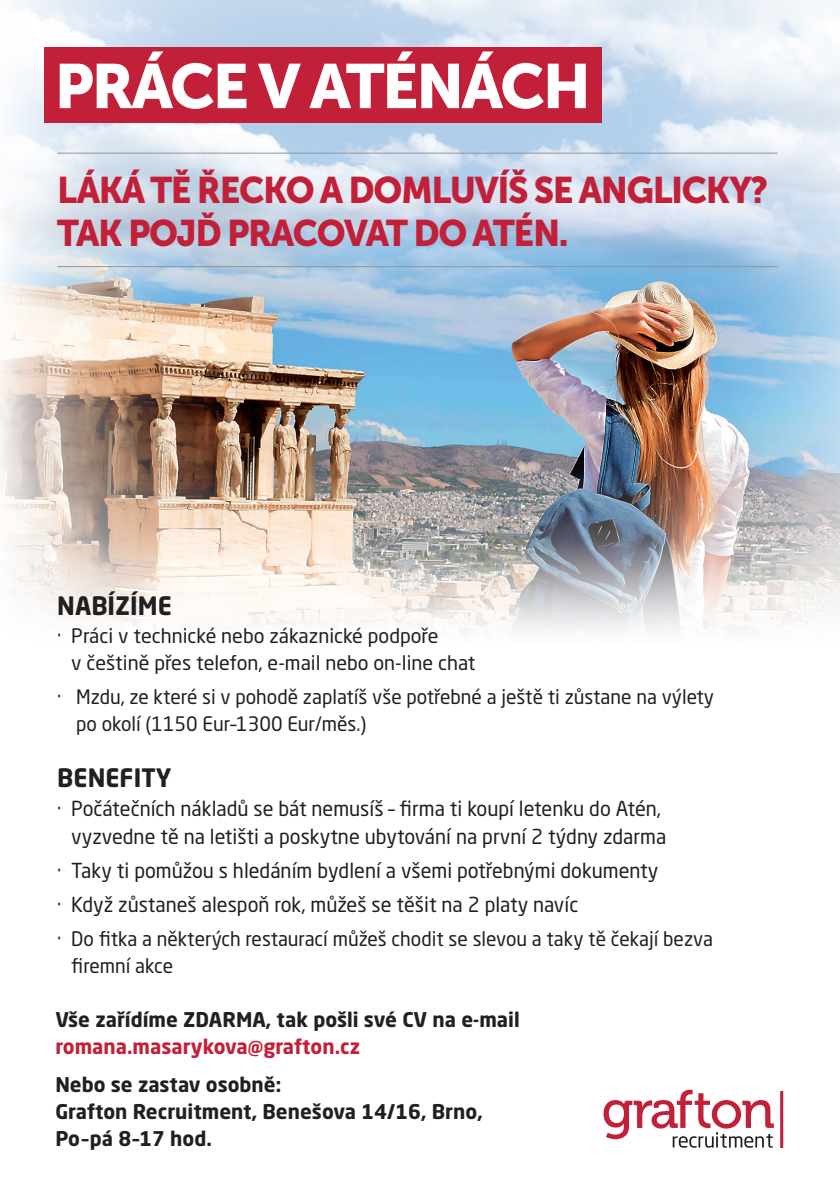
<style>
.page{position:relative;width:840px;height:1191px;background:#fff}
.page>*{position:absolute;margin:0;border:0;box-sizing:border-box;transform-origin:0 0}
.t1{font:62.2px "Museo Sans 900";letter-spacing:-.04em;color:#fff}
.t2{font:36.8px/43.2px "Museo Sans 900";letter-spacing:-.04em;color:#c22039;scale:.96 1}
.t3{font:700 25.2px "Neo Sans Pro";color:#231f20}
.t4{font:20.4px/28.4px "Neo Sans Pro";color:#231f20;text-align:right}
.t5{font:700 20px/27.4px "Neo Sans Pro";color:#231f20}
.t6{font:700 20px "Neo Sans Pro";color:#c22039}
.t7{font:19.8px/26.8px "Neo Sans Pro";color:#231f20}
.s1{font-size:20.4px}
</style>
<div class="page">
<img style="left:0;top:0;width:839px;height:632px">
<svg style="left:603px;top:1089px;width:170px;height:58px"></svg>
<svg style="left:780px;top:1091px;width:2px;height:57px"></svg>
<div style="left:44px;top:47px;width:557px;height:76px;background:#c22039"></div>
<hr style="left:57px;top:266px;width:720px;height:1px;background:#939598">
<hr style="left:57px;top:153px;width:720px;height:1px;background:#939598">
<h1 class="t1" style="left:54px;top:51px;width:537px">PRÁCE V ATÉNÁCH</h1>
<h2 class="t2" style="left:57px;top:168px;width:741px">LÁKÁ TĚ ŘECKO A DOMLUVÍŠ SE ANGLICKY?<br>TAK POJĎ PRACOVAT DO ATÉN.</h2>
<p class="t3" style="left:57px;top:589px;width:116px">NABÍZÍME</p>
<p class="t7" style="left:71px;top:622px;width:405px;text-indent:-14px"><span class="s1">·</span> Práci v technické nebo zákaznické podpoře<br>v češtině přes telefon, e-mail nebo on-line chat</p>
<p class="t7" style="left:76px;top:683px;width:639px;text-indent:-19px"><span class="s1">·</span> Mzdu, ze které si v pohodě zaplatíš vše potřebné a ještě ti zůstane na výlety po okolí (1150 Eur–1300 Eur/měs.)</p>
<p class="t3" style="left:57px;top:762px;width:116px">BENEFITY</p>
<p class="t4" style="left:57px;top:794px;width:610px">· Počátečních nákladů se bát nemusíš – firma ti koupí letenku do Atén, vyzvedne tě na letišti a poskytne ubytování na první 2 týdny zdarma</p>
<p class="t4" style="left:57px;top:853px;width:602px;line-height:34px;text-align:left">· Taky ti pomůžou s hledáním bydlení a všemi potřebnými dokumenty · Když zůstaneš alespoň rok, můžeš se těšit na 2 platy navíc</p>
<p class="t7" style="left:71px;top:925px;width:642px;text-indent:-14px"><span class="s1">·</span> Do fitka a některých restaurací můžeš chodit se slevou a taky tě čekají bezva firemní akce</p>
<p class="t5" style="left:55px;top:1005px;width:465px">Vše zařídíme ZDARMA, tak pošli své CV na e-mail</p>
<p class="t6" style="left:55px;top:1034px;width:306px">romana.masarykova@grafton.cz</p>
<p class="t5" style="left:55px;top:1070px;width:429px">Nebo se zastav osobně:<br>Grafton Recruitment, Benešova 14/16, Brno,<br>Po–pá 8–17 hod.</p>
</div>
